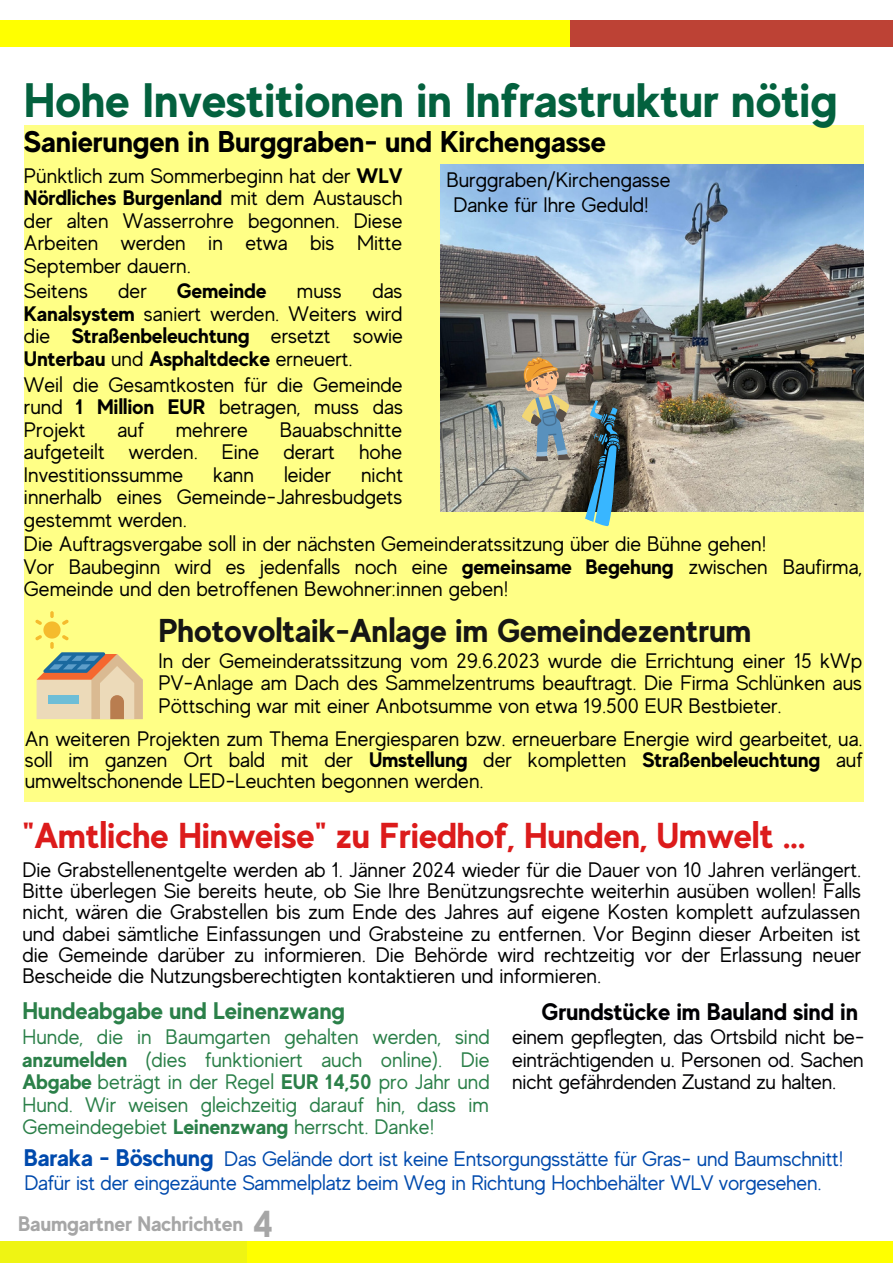
<style>
.page{position:relative;width:893px;height:1264px;background:#fff}
.page>*{position:absolute;margin:0;border:0;box-sizing:border-box;transform-origin:0 0}
.t1{font:700 48.3px "MADE Evolve Sans";color:#03613e}
.t2{font:700 37.5px "MADE Evolve Sans";color:#a6a6a6}
.t3{font:700 36px "MADE Evolve Sans";color:#dc1b1b}
.t4{font:700 33px "MADE Evolve Sans";color:#161614}
.t5{font:700 30px "MADE Evolve Sans";color:#000}
.t6{font:700 24px "MADE Evolve Sans";color:#000003}
.t7{font:700 24px "MADE Evolve Sans";color:#2b8049}
.t8{font:700 24px "MADE Evolve Sans";color:#004aad}
.t9{font:21px/22.5px "MADE Evolve Sans";color:#000;text-align:justify}
.t10{font:21px/22.5px "MADE Evolve Sans";color:#2b8049;text-align:justify}
.t11{font:21px "MADE Evolve Sans";letter-spacing:-.01em;color:#004aad}
.t12{font:21px/22.5px "MADE Evolve Sans";letter-spacing:-.01em;color:#000003;text-align:justify}
.t13{font:700 21px "MADE Evolve Sans";color:#a6a6a6}
.t14{font:700 21px "MADE Evolve Sans";color:#000}
.s1{font-weight:700}
</style>
<div class="page">
<div style="left:569px;top:21px;width:323px;height:26px;background:#bd4235"></div>
<div style="left:246px;top:1240px;width:646px;height:22px;background:#ff0"></div>
<div style="left:0;top:1240px;width:246px;height:22px;background:#eff413"></div>
<div style="left:0;top:21px;width:569px;height:26px;background:#ff0"></div>
<div style="left:24px;top:125px;width:838px;height:676px;background:#ffff86"></div>
<svg style="left:35px;top:611px;width:108px;height:108px"></svg>
<img style="left:440px;top:165px;width:423px;height:346px">
<svg style="left:579px;top:400px;width:58px;height:127px"></svg>
<svg style="left:519px;top:356px;width:51px;height:106px"></svg>
<p class="t1" style="left:24px;top:72px;width:815px">Hohe Investitionen in Infrastruktur nötig</p>
<p class="t5" style="left:24px;top:124px;width:583px">Sanierungen in Burggraben- und Kirchengasse</p>
<p class="t9" style="left:24px;top:164px;width:380px">Pünktlich zum Sommerbeginn hat der <span class="s1">WLV</span></p>
<p class="t9" style="left:446px;top:169px;width:226px">Burggraben/Kirchengasse</p>
<p class="t9" style="left:24px;top:187px;width:380px"><span class="s1">Nördliches Burgenland</span> mit dem Austausch der alten Wasserrohre begonnen. Diese Arbeiten werden in etwa bis Mitte September dauern.</p>
<p class="t9" style="left:453px;top:194px;width:197px">Danke für Ihre Geduld!</p>
<p class="t9" style="left:24px;top:280px;width:66px">Seitens</p>
<p class="t9" style="left:118px;top:280px;width:30px">der</p>
<p class="t14" style="left:177px;top:279px;width:91px">Gemeinde</p>
<p class="t9" style="left:297px;top:280px;width:46px">muss</p>
<p class="t9" style="left:24px;top:280px;width:380px;text-indent:348px">das <span class="s1">Kanalsystem</span> saniert werden. Weiters wird die <span class="s1">Straßenbeleuchtung</span> ersetzt sowie <span class="s1">Unterbau</span> und <span class="s1">Asphaltdecke</span> erneuert.</p>
<p class="t9" style="left:24px;top:373px;width:380px">Weil die Gesamtkosten für die Gemeinde rund <span class="s1">1 Million EUR</span> betragen, muss das Projekt</p>
<p class="t9" style="left:117px;top:418px;width:28px">auf</p>
<p class="t9" style="left:176px;top:418px;width:74px">mehrere</p>
<p class="t9" style="left:24px;top:418px;width:379px;text-indent:256px">Bauabschnitte aufgeteilt werden. Eine derart hohe Investitionssumme</p>
<p class="t9" style="left:213px;top:463px;width:42px">kann</p>
<p class="t9" style="left:284px;top:463px;width:49px">leider</p>
<p class="t9" style="left:24px;top:463px;width:380px;text-indent:337px">nicht innerhalb eines Gemeinde-Jahresbudgets gestemmt werden.</p>
<p class="t9" style="left:24px;top:533px;width:743px">Die Auftragsvergabe soll in der nächsten Gemeinderatssitzung über die Bühne gehen!</p>
<p class="t9" style="left:24px;top:555px;width:839px">Vor Baubeginn wird es jedenfalls noch eine <span class="s1">gemeinsame Begehung</span> zwischen Baufirma,<br>Gemeinde und den betroffenen Bewohner:innen geben!</p>
<p class="t4" style="left:158px;top:611px;width:594px">Photovoltaik-Anlage im Gemeindezentrum</p>
<p class="t9" style="left:158px;top:649px;width:705px">In der Gemeinderatssitzung vom 29.6.2023 wurde die Errichtung einer 15 kWp PV-Anlage am Dach des Sammelzentrums beauftragt. Die Firma Schlünken aus Pöttsching war mit einer Anbotsumme von etwa 19.500 EUR Bestbieter.</p>
<p class="t9" style="left:25px;top:728px;width:839px;line-height:21.3px">An weiteren Projekten zum Thema Energiesparen bzw. erneuerbare Energie wird gearbeitet, ua. soll im ganzen Ort bald mit der <span class="s1">Umstellung</span> der kompletten <span class="s1">Straßenbeleuchtung</span> auf umweltschonende LED-Leuchten begonnen werden.</p>
<p class="t3" style="left:22px;top:814px;width:784px">"Amtliche Hinweise" zu Friedhof, Hunden, Umwelt ...</p>
<p class="t9" style="left:22px;top:858px;width:840px;line-height:21.3px">Die Grabstellenentgelte werden ab 1. Jänner 2024 wieder für die Dauer von 10 Jahren verlängert.<br>Bitte überlegen Sie bereits heute, ob Sie Ihre Benützungsrechte weiterhin ausüben wollen! Falls nicht, wären die Grabstellen bis zum Ende des Jahres auf eigene Kosten komplett aufzulassen und dabei sämtliche Einfassungen und Grabsteine zu entfernen. Vor Beginn dieser Arbeiten ist die Gemeinde darüber zu informieren. Die Behörde wird rechtzeitig vor der Erlassung neuer Bescheide die Nutzungsberechtigten kontaktieren und informieren.</p>
<p class="t7" style="left:22px;top:996px;width:324px">Hundeabgabe und Leinenzwang</p>
<p class="t10" style="left:22px;top:1026px;width:469px">Hunde, die in Baumgarten gehalten werden, sind <span class="s1">anzumelden</span> (dies funktioniert auch online). Die <span class="s1">Abgabe</span> beträgt in der Regel <span class="s1">EUR 14,50</span> pro Jahr und Hund. Wir weisen gleichzeitig darauf hin, dass im Gemeindegebiet <span class="s1">Leinenzwang</span> herrscht. Danke!</p>
<p class="t6" style="left:541px;top:997px;width:318px">Grundstücke im Bauland sind in</p>
<p class="t12" style="left:512px;top:1026px;width:354px">einem gepflegten, das Ortsbild nicht be&shy;einträchtigenden u. Personen od. Sachen nicht gefährdenden Zustand zu halten.</p>
<p class="t8" style="left:24px;top:1143px;width:191px">Baraka - Böschung</p>
<p class="t11" style="left:224px;top:1146px;width:620px">Das Gelände dort ist keine Entsorgungsstätte für Gras- und Baumschnitt!</p>
<p class="t11" style="left:24px;top:1171px;width:798px">Dafür ist der eingezäunte Sammelplatz beim Weg in Richtung Hochbehälter WLV vorgesehen.</p>
<p class="t13" style="left:18px;top:1210px;width:226px">Baumgartner Nachrichten</p>
<p class="t2" style="left:253px;top:1201px;width:22px">4</p>
</div>
